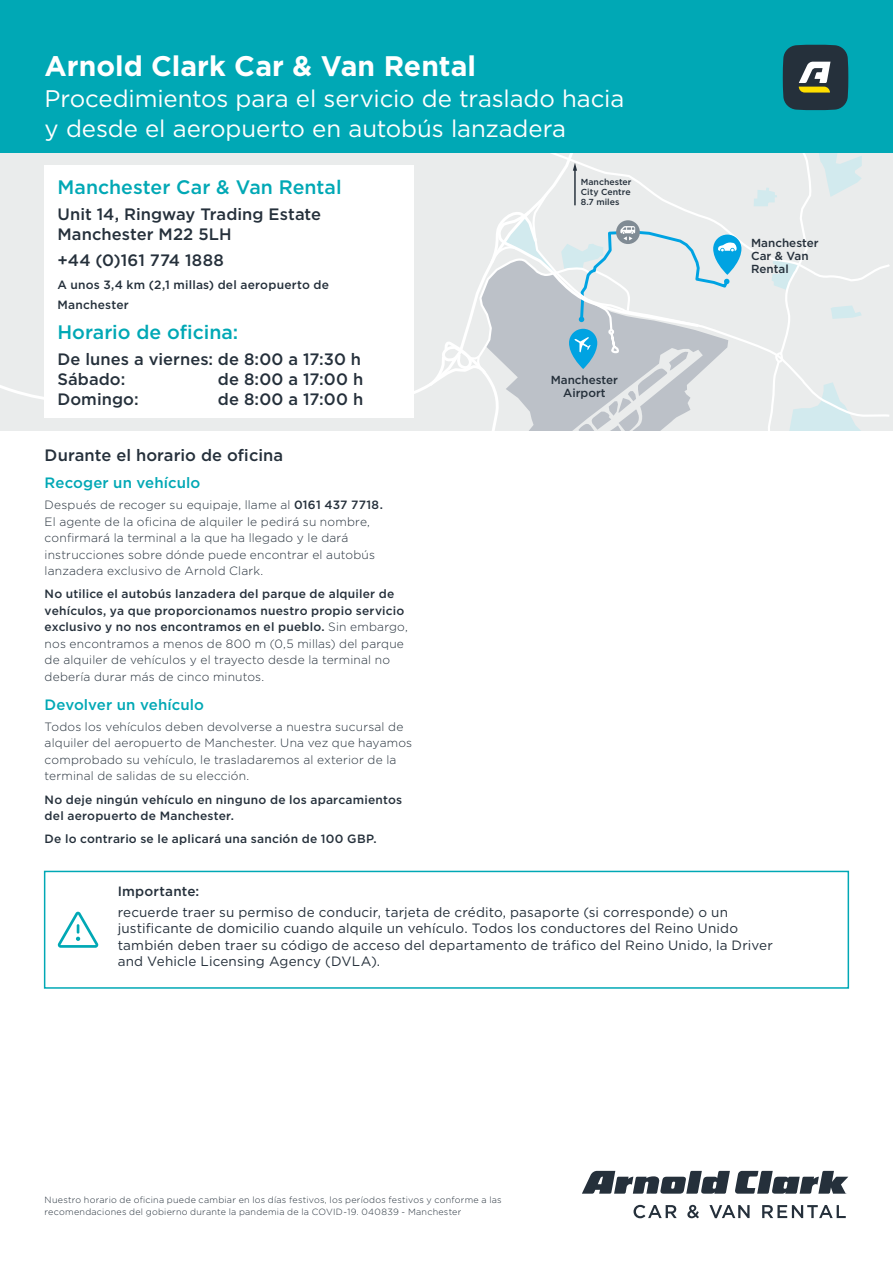
<style>
.page{position:relative;width:893px;height:1263px;background:#fff}
.page>*{position:absolute;margin:0;border:0;box-sizing:border-box;transform-origin:0 0}
.t1{font:700 28.35px "Gotham";color:#fff}
.t2{font:24px/30px "Gotham";letter-spacing:-.005em;color:#fff}
.t3{font:500 19.5px "Gotham";color:#00a8b5}
.t4{font:500 16.5px/19.8px "Gotham";letter-spacing:.005em;color:#25303b}
.t5{font:500 15px "Gotham";letter-spacing:.005em;color:#00a8b5}
.t6{font:13.5px/16.5px "Gotham";letter-spacing:.01em;color:#25303b}
.t7{font:500 13.5px "Gotham";letter-spacing:.015em;color:#25303b}
.t8{font:300 12px/16.5px "Gotham";letter-spacing:.015em;color:#25303b}
.t9{font:500 12px/19.8px "Gotham";letter-spacing:.02em;color:#25303b}
.t10{font:500 11.7px/13.2px "Gotham";color:#25303b;text-align:center}
.t11{font:300 9px/12px "Gotham";letter-spacing:.025em;color:#25303b}
.t12{font:500 8.7px/10.2px "Gotham";color:#25303b;text-align:justify}
.s1{font-weight:500}
</style>
<div class="page">
<svg style="left:633px;top:1205px;width:44px;height:13px"></svg>
<svg style="left:687px;top:1205px;width:12px;height:13px"></svg>
<svg style="left:709px;top:1205px;width:41px;height:13px"></svg>
<svg style="left:762px;top:1205px;width:84px;height:13px"></svg>
<svg style="left:582px;top:1171px;width:266px;height:23px"></svg>
<div style="left:0;top:0;width:893px;height:153px;background:#00a8b5"></div>
<svg style="left:783px;top:45px;width:65px;height:65px;background:#405050"></svg>
<div style="left:0;top:153px;width:893px;height:277px;background:#eaecec"></div>
<svg style="left:426px;top:153px;width:464px;height:277px"></svg>
<div style="left:45px;top:165px;width:369px;height:252px;background:#fff"></div>
<div style="left:44px;top:871px;width:805px;height:118px;border:2px solid #00a8b5"></div>
<svg style="left:58px;top:912px;width:40px;height:36px"></svg>
<h1 class="t1" style="left:45px;top:47px;width:433px">Arnold Clark Car &amp; Van Rental</h1>
<h2 class="t2" style="left:45px;top:83px;width:581px">Procedimientos para el servicio de traslado hacia y desde el aeropuerto en autobús lanzadera</h2>
<h3 class="t3" style="left:57px;top:174px;width:286px">Manchester Car &amp; Van Rental</h3>
<h3 class="t4" style="left:57px;top:204px;width:265px">Unit 14, Ringway Trading Estate<br>Manchester M22 5LH</h3>
<h3 class="t4" style="left:57px;top:250px;width:168px">+44 (0)161 774 1888</h3>
<p class="t9" style="left:57px;top:274px;width:273px">A unos 3,4 km (2,1 millas) del aeropuerto de<br>Manchester</p>
<h3 class="t3" style="left:57px;top:319px;width:182px">Horario de oficina:</h3>
<h3 class="t4" style="left:57px;top:349px;width:305px">De lunes a viernes: de 8:00 a 17:30 h<br>Sábado:</h3>
<h3 class="t4" style="left:218px;top:369px;width:147px">de 8:00 a 17:00 h</h3>
<h3 class="t4" style="left:57px;top:389px;width:83px">Domingo:</h3>
<h3 class="t4" style="left:218px;top:389px;width:147px">de 8:00 a 17:00 h</h3>
<h3 class="t4" style="left:45px;top:445px;width:240px">Durante el horario de oficina</h3>
<p class="t5" style="left:45px;top:473px;width:157px">Recoger un vehículo</p>
<p class="t8" style="left:45px;top:496px;width:340px">Después de recoger su equipaje, llame al <span class="s1">0161 437 7718.<br></span>El agente de la oficina de alquiler le pedirá su nombre, confirmará la terminal a la que ha llegado y le dará instrucciones sobre dónde puede encontrar el autobús lanzadera exclusivo de Arnold Clark.</p>
<p class="t8" style="left:45px;top:585px;width:365px"><span class="s1">No utilice el autobús lanzadera del parque de alquiler de vehículos, ya que proporcionamos nuestro propio servicio exclusivo y no nos encontramos en el pueblo.</span> Sin embargo, nos encontramos a menos de 800 m (0,5 millas) del parque de alquiler de vehículos y el trayecto desde la terminal no debería durar más de cinco minutos.</p>
<p class="t5" style="left:45px;top:695px;width:161px">Devolver un vehículo</p>
<p class="t8" style="left:45px;top:718px;width:369px">Todos los vehículos deben devolverse a nuestra sucursal de alquiler del aeropuerto de Manchester. Una vez que hayamos comprobado su vehículo, le trasladaremos al exterior de la terminal de salidas de su elección.</p>
<p class="t9" style="left:45px;top:791px;width:359px;line-height:16.5px">No deje ningún vehículo en ninguno de los aparcamientos del aeropuerto de Manchester.</p>
<p class="t9" style="left:45px;top:829px;width:334px">De lo contrario se le aplicará una sanción de 100 GBP.</p>
<p class="t12" style="left:581px;top:176px;width:52px">Manchester City Centre 8.7 miles</p>
<p class="t10" style="left:551px;top:373px;width:69px">Manchester<br>Airport</p>
<p class="t10" style="left:751px;top:236px;width:69px;text-align:left">Manchester<br>Car &amp; Van<br>Rental</p>
<p class="t7" style="left:118px;top:882px;width:83px">Importante:</p>
<p class="t6" style="left:118px;top:903px;width:657px">recuerde traer su permiso de conducir, tarjeta de crédito, pasaporte (si corresponde) o un justificante de domicilio cuando alquile un vehículo. Todos los conductores del Reino Unido también deben traer su código de acceso del departamento de tráfico del Reino Unido, la Driver and Vehicle Licensing Agency (DVLA).</p>
<p class="t11" style="left:45px;top:1193px;width:459px">Nuestro horario de oficina puede cambiar en los días festivos, los períodos festivos y conforme a las recomendaciones del gobierno durante la pandemia de la COVID-19. 040839 - Manchester</p>
</div>
